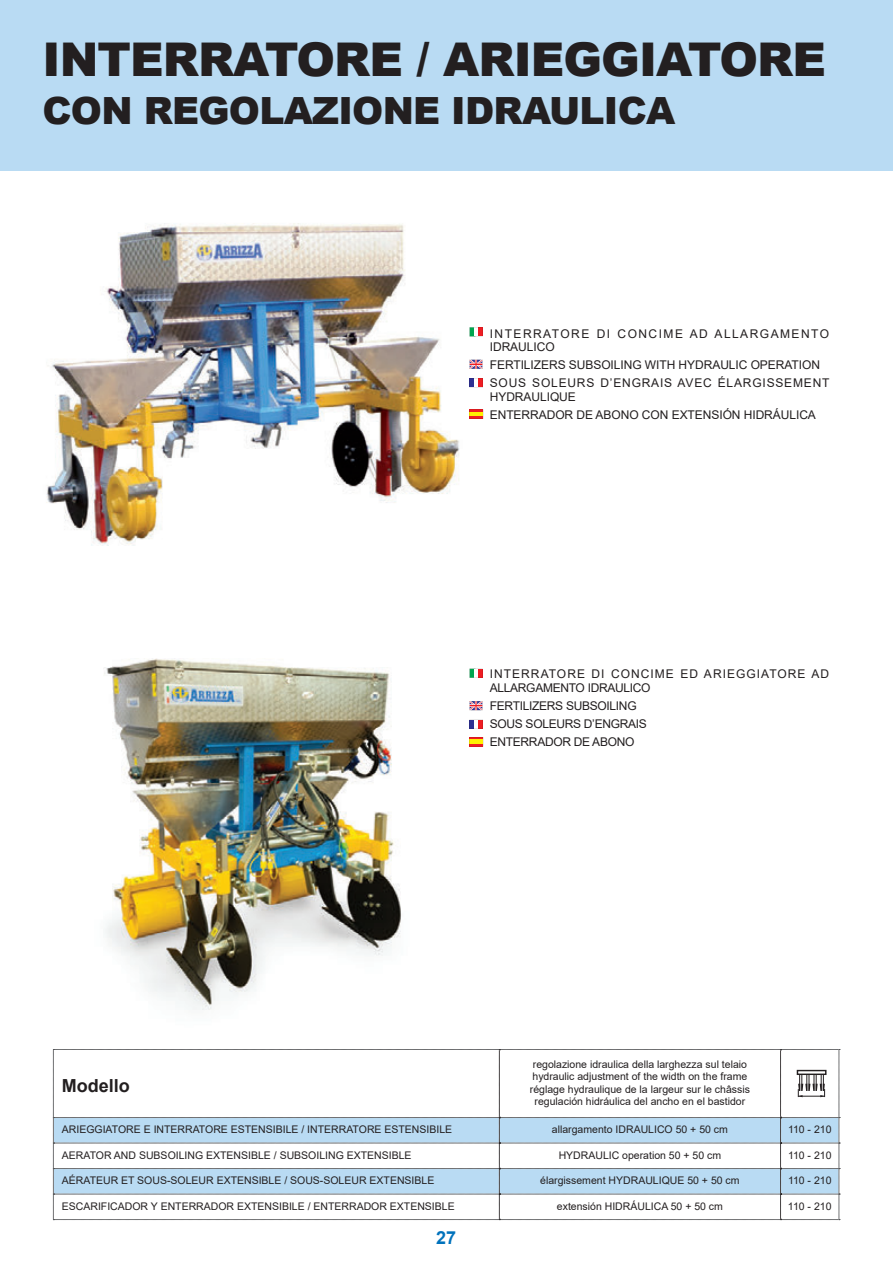
<style>
.page{position:relative;width:893px;height:1263px;background:#fff}
.page>*{position:absolute;margin:0;border:0;box-sizing:border-box;transform-origin:0 0}
.t1{font:900 46.5px "Arial";letter-spacing:-.02em;color:#231f20}
.t2{font:900 37.5px "Arial";letter-spacing:-.02em;color:#231f20}
.t3{font:700 18px "Arial";color:#231f20}
.t4{font:700 18px "Arial";color:#0072bc}
.t5{font:12px "Arial";letter-spacing:-.005em;color:#231f20}
.t6{font:12px "Arial";letter-spacing:-.025em;color:#231f20}
.t7{font:12px/14.4px "Arial";letter-spacing:.085em;color:#231f20}
.t8{font:12px/13.5px "Arial";letter-spacing:.065em;color:#231f20}
.t9{font:12px/13.5px "Arial";letter-spacing:.12em;color:#231f20}
.t10{font:10.5px "Arial";color:#231f20}
</style>
<div class="page">
<div style="left:0;top:0;width:893px;height:170px;background:#b9dbf3"></div>
<img style="left:46px;top:223px;width:428px;height:322px">
<img style="left:104px;top:658px;width:297px;height:352px">
<svg style="left:470px;top:669px;width:12px;height:9px"></svg>
<svg style="left:470px;top:701px;width:12px;height:9px"></svg>
<svg style="left:470px;top:720px;width:13px;height:9px"></svg>
<svg style="left:470px;top:737px;width:13px;height:9px"></svg>
<svg style="left:470px;top:327px;width:12px;height:9px"></svg>
<svg style="left:470px;top:360px;width:12px;height:9px"></svg>
<svg style="left:470px;top:378px;width:13px;height:9px"></svg>
<svg style="left:470px;top:410px;width:13px;height:9px"></svg>
<svg style="left:53px;top:1049px;width:787px;height:171px"></svg>
<p class="t1" style="left:43px;top:26px;width:785px">INTERRATORE / ARIEGGIATORE</p>
<p class="t2" style="left:43px;top:84px;width:634px">CON REGOLAZIONE IDRAULICA</p>
<p class="t9" style="left:490px;top:327px;width:341px">INTERRATORE DI CONCIME AD ALLARGAMENTO<br>IDRAULICO</p>
<p class="t5" style="left:490px;top:357px;width:332px">FERTILIZERS SUBSOILING WITH HYDRAULIC OPERATION</p>
<p class="t8" style="left:490px;top:376px;width:341px">SOUS SOLEURS D’ENGRAIS AVEC ÉLARGISSEMENT<br>HYDRAULIQUE</p>
<p class="t5" style="left:490px;top:406px;width:328px">ENTERRADOR DE ABONO CON EXTENSIÓN HIDRÁULICA</p>
<p class="t3" style="left:62px;top:1073px;width:70px">Modello</p>
<p class="t7" style="left:490px;top:666px;width:341px">INTERRATORE DI CONCIME ED ARIEGGIATORE AD<br>ALLARGAMENTO IDRAULICO</p>
<p class="t6" style="left:490px;top:698px;width:148px">FERTILIZERS SUBSOILING</p>
<p class="t6" style="left:490px;top:716px;width:159px">SOUS SOLEURS D’ENGRAIS</p>
<p class="t6" style="left:490px;top:734px;width:146px">ENTERRADOR DE ABONO</p>
<p class="t10" style="left:533px;top:1057px;width:216px">regolazione idraulica della larghezza sul telaio</p>
<p class="t10" style="left:533px;top:1069px;width:216px">hydraulic adjustment of the width on the frame</p>
<p class="t10" style="left:530px;top:1082px;width:222px">réglage hydraulique de la largeur sur le châssis</p>
<p class="t10" style="left:535px;top:1094px;width:212px">regulación hidráulica del ancho en el bastidor</p>
<p class="t10" style="left:62px;top:1122px;width:392px">ARIEGGIATORE E INTERRATORE ESTENSIBILE / INTERRATORE ESTENSIBILE</p>
<p class="t10" style="left:552px;top:1122px;width:177px">allargamento IDRAULICO 50 + 50 cm</p>
<p class="t10" style="left:788px;top:1122px;width:45px">110 - 210</p>
<p class="t10" style="left:62px;top:1148px;width:351px">AERATOR AND SUBSOILING EXTENSIBLE / SUBSOILING EXTENSIBLE</p>
<p class="t10" style="left:559px;top:1148px;width:164px">HYDRAULIC operation 50 + 50 cm</p>
<p class="t10" style="left:788px;top:1148px;width:45px">110 - 210</p>
<p class="t10" style="left:62px;top:1173px;width:374px">AÉRATEUR ET SOUS-SOLEUR EXTENSIBLE / SOUS-SOLEUR EXTENSIBLE</p>
<p class="t10" style="left:540px;top:1173px;width:201px">élargissement HYDRAULIQUE 50 + 50 cm</p>
<p class="t10" style="left:788px;top:1173px;width:45px">110 - 210</p>
<p class="t10" style="left:62px;top:1199px;width:394px">ESCARIFICADOR Y ENTERRADOR EXTENSIBILE / ENTERRADOR EXTENSIBLE</p>
<p class="t10" style="left:557px;top:1199px;width:168px">extensión HIDRÁULICA 50 + 50 cm</p>
<p class="t10" style="left:788px;top:1199px;width:45px">110 - 210</p>
<h3 class="t4" style="left:436px;top:1225px;width:22px">27</h3>
</div>
